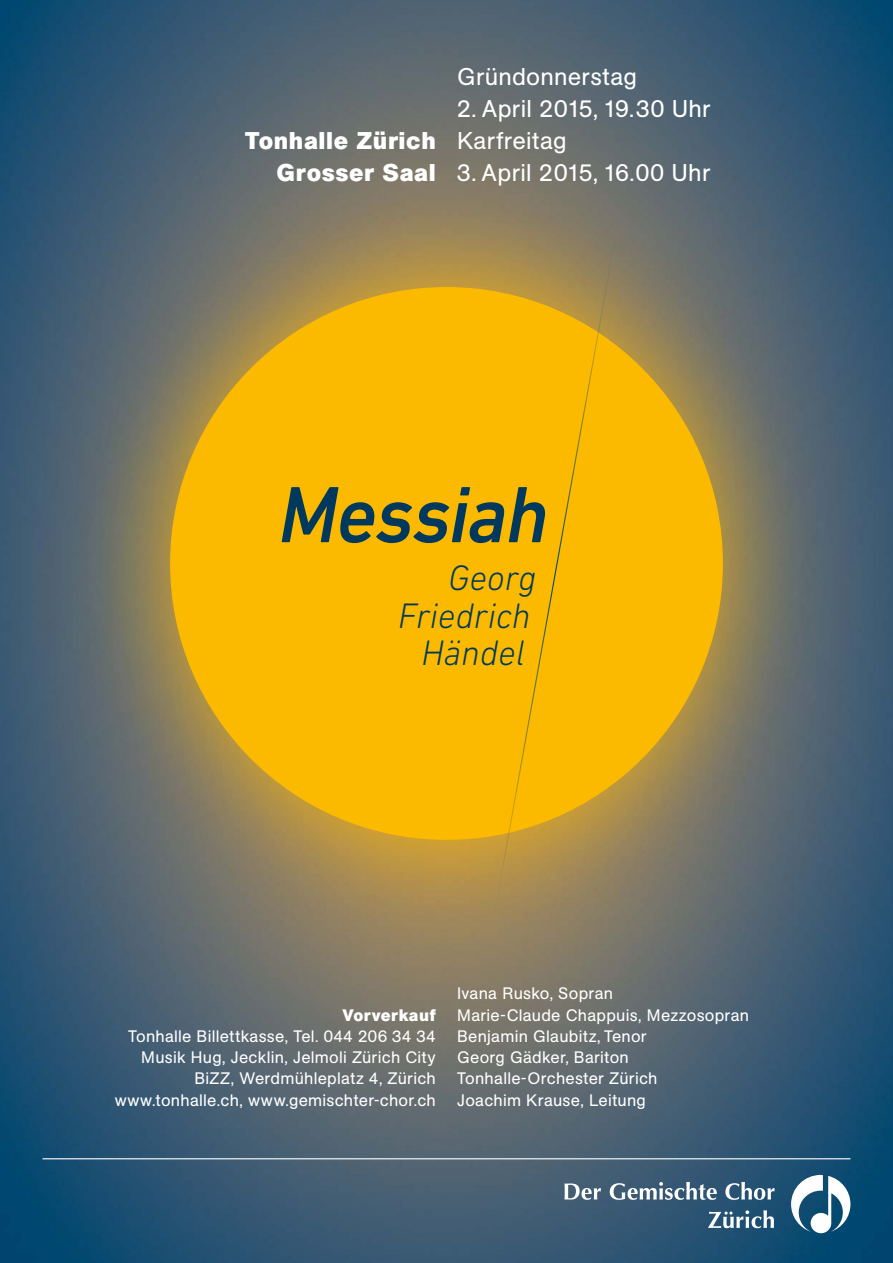
<style>
.page{position:relative;width:893px;height:1263px;background:#fff}
.page>*{position:absolute;margin:0;border:0;box-sizing:border-box;transform-origin:0 0}
.t1{font:italic 500 81px "DIN Next LT Pro";letter-spacing:-.02em;color:#00395d}
.t2{font:italic 300 36px "DIN Next LT Pro";color:#00395d}
.t3{font:24px/32px "AG Buch BQ";letter-spacing:.01em;color:#fff}
.t4{font:700 24px/32px "AG Buch BQ";letter-spacing:.025em;color:#fff;text-align:right}
.t5{font:16.5px/21.3px "AG Buch BQ";letter-spacing:.015em;color:#fff;text-align:right}
.t6{font:700 16.5px "AG Buch BQ";letter-spacing:.03em;color:#fff}
</style>
<div class="page">
<img style="left:0;top:0;width:893px;height:1263px">
<div style="left:73px;top:190px;width:747px;height:747px;background:#fbba00;opacity:.7"></div>
<div style="left:170px;top:287px;width:553px;height:553px;background:#fbba00;border-radius:50%"></div>
<hr style="left:43px;top:1158px;width:807px;height:1px;background:#fff">
<svg style="left:492px;top:228px;width:126px;height:693px"></svg>
<svg style="left:564px;top:1183px;width:37px;height:17px"></svg>
<svg style="left:610px;top:1182px;width:107px;height:18px"></svg>
<svg style="left:725px;top:1182px;width:50px;height:18px"></svg>
<svg style="left:708px;top:1210px;width:66px;height:18px"></svg>
<svg style="left:791px;top:1175px;width:59px;height:58px"></svg>
<h3 class="t4" style="left:245px;top:125px;width:192px">Tonhalle Zürich<br>Grosser Saal</h3>
<h3 class="t3" style="left:457px;top:61px;width:181px">Gründonnerstag</h3>
<h3 class="t3" style="left:457px;top:93px;width:255px">2. April 2015, 19.30 Uhr<br>Karfreitag</h3>
<h3 class="t3" style="left:457px;top:157px;width:255px">3. April 2015, 16.00 Uhr</h3>
<h1 class="t1" style="left:279px;top:468px;width:271px">Messiah</h1>
<h2 class="t2" style="left:449px;top:558px;width:90px">Georg</h2>
<h2 class="t2" style="left:398px;top:595px;width:134px">Friedrich</h2>
<h2 class="t2" style="left:421px;top:633px;width:105px">Händel</h2>
<p class="t6" style="left:342px;top:1005px;width:95px">Vorverkauf</p>
<p class="t5" style="left:115px;top:1026px;width:323px">Tonhalle Billettkasse, Tel. 044 206 34 34<br>Musik Hug, Jecklin, Jelmoli Zürich City BiZZ, Werdmühleplatz 4, Zürich www.tonhalle.ch, www.gemischter-chor.ch</p>
<p class="t5" style="left:457px;top:983px;width:293px;text-align:left">Ivana Rusko, Sopran<br>Marie-Claude Chappuis, Mezzosopran<br>Benjamin Glaubitz, Tenor<br>Georg Gädker, Bariton<br>Tonhalle-Orchester Zürich<br>Joachim Krause, Leitung</p>
</div>
